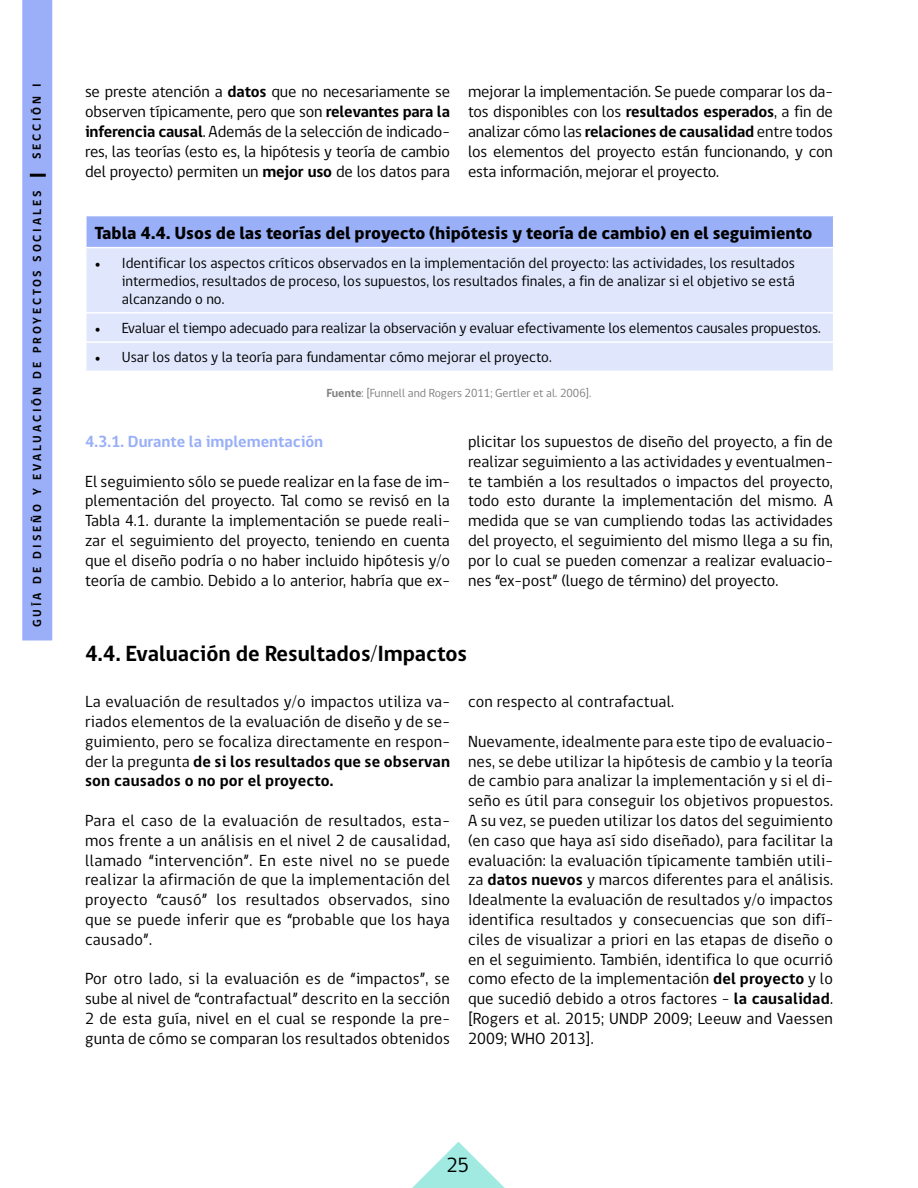
<style>
.page{position:relative;width:918px;height:1188px;background:#fff}
.page>*{position:absolute;margin:0;border:0;box-sizing:border-box;transform-origin:0 0}
.t1{font:700 22.5px "gob CL";color:#000}
.t2{font:21px "gob CL";color:#000}
.t3{font:800 18px "gob CL";color:#000}
.t4{font:16.5px/19.8px "gob CL";color:#000;text-align:justify}
.t5{font:700 16.5px "gob CL";color:#99aff7}
.t6{font:15px/18px "gob CL";letter-spacing:-.01em;color:#000;text-align:justify}
.t7{font:700 12px "gob CL";letter-spacing:.24em;color:#000}
.t8{font:12px "gob CL";color:#808080}
.s1{font-weight:700}
.s2{font-family:"Minion Pro"}
</style>
<div class="page">
<svg style="left:412px;top:1141px;width:93px;height:47px"></svg>
<div style="left:22px;top:0;width:30px;height:641px;background:#9aaff7"></div>
<hr style="left:30px;top:174px;width:16px;height:3px;background:#000">
<div style="left:86px;top:216px;width:748px;height:32px;background:#99aff7"></div>
<div style="left:87px;top:248px;width:746px;height:123px;background:#e0e7fd"></div>
<hr style="left:85px;top:216px;width:2px;height:31px;background:#fff">
<hr style="left:833px;top:216px;width:1px;height:31px;background:#fff">
<hr style="left:85px;top:247px;width:749px;height:1px;background:#fff">
<hr style="left:85px;top:312px;width:749px;height:2px;background:#fff">
<hr style="left:85px;top:341px;width:749px;height:2px;background:#fff">
<p class="t7" style="left:29px;top:159px;width:77px;rotate:-90deg">SECCIÓN I</p>
<p class="t4" style="left:85px;top:82px;width:366px">se preste atención a <span class="s1">datos</span> que no necesariamente se observen típicamente, pero que son <span class="s1">relevantes para la inferencia causal</span>. Además de la selección de indicado&shy;res, las teorías (esto es, la hipótesis y teoría de cambio del proyecto) permiten un <span class="s1">mejor uso</span> de los datos para</p>
<p class="t4" style="left:468px;top:82px;width:366px">mejorar la implementación. Se puede comparar los da&shy;tos disponibles con los <span class="s1">resultados esperados</span>, a fin de analizar cómo las <span class="s1">relaciones de causalidad</span> entre todos los elementos del proyecto están funcionando, y con esta información, mejorar el proyecto.</p>
<p class="t7" style="left:29px;top:627px;width:438px;rotate:-90deg">GUÍA DE DISEÑO Y EVALUACIÓN DE PROYECTOS SOCIALES</p>
<p class="t3" style="left:95px;top:220px;width:719px">Tabla 4.4. Usos de las teorías del proyecto (hipótesis y teoría de cambio) en el seguimiento</p>
<p class="t6" style="left:122px;top:254px;width:675px;text-indent:-27px"><span class="s2">•</span> Identificar los aspectos críticos observados en la implementación del proyecto: las actividades, los resultados intermedios, resultados de proceso, los supuestos, los resultados finales, a fin de analizar si el objetivo se está alcanzando o no.</p>
<p class="t6" style="left:95px;top:319px;width:728px"><span class="s2">•</span> Evaluar el tiempo adecuado para realizar la observación y evaluar efectivamente los elementos causales propuestos.</p>
<p class="t6" style="left:95px;top:349px;width:458px"><span class="s2">•</span> Usar los datos y la teoría para fundamentar cómo mejorar el proyecto.</p>
<p class="t8" style="left:327px;top:384px;width:266px"><span class="s1">Fuente</span>: [Funnell and Rogers 2011; Gertler et al. 2006].</p>
<p class="t5" style="left:85px;top:430px;width:240px">4.3.1. Durante la implementación</p>
<p class="t4" style="left:85px;top:472px;width:366px">El seguimiento sólo se puede realizar en la fase de im&shy;plementación del proyecto. Tal como se revisó en la Tabla 4.1. durante la implementación se puede reali&shy;zar el seguimiento del proyecto, teniendo en cuenta que el diseño podría o no haber incluido hipótesis y/o teoría de cambio. Debido a lo anterior, habría que ex-</p>
<p class="t4" style="left:468px;top:432px;width:367px">plicitar los supuestos de diseño del proyecto, a fin de realizar seguimiento a las actividades y eventualmen&shy;te también a los resultados o impactos del proyecto, todo esto durante la implementación del mismo. A medida que se van cumpliendo todas las actividades del proyecto, el seguimiento del mismo llega a su fin, por lo cual se pueden comenzar a realizar evaluacio&shy;nes “ex-post” (luego de término) del proyecto.</p>
<p class="t1" style="left:85px;top:638px;width:384px">4.4. Evaluación de Resultados/Impactos</p>
<p class="t4" style="left:85px;top:692px;width:366px">La evaluación de resultados y/o impactos utiliza va&shy;riados elementos de la evaluación de diseño y de se&shy;guimiento, pero se focaliza directamente en respon&shy;der la pregunta <span class="s1">de si los resultados que se observan son causados o no por el proyecto.</span></p>
<p class="t4" style="left:85px;top:811px;width:366px">Para el caso de la evaluación de resultados, esta&shy;mos frente a un análisis en el nivel 2 de causalidad, llamado “intervención”. En este nivel no se puede realizar la afirmación de que la implementación del proyecto “causó” los resultados observados, sino que se puede inferir que es “probable que los haya causado”.</p>
<p class="t4" style="left:85px;top:969px;width:366px">Por otro lado, si la evaluación es de “impactos”, se sube al nivel de “contrafactual” descrito en la sección 2 de esta guía, nivel en el cual se responde la pre&shy;gunta de cómo se comparan los resultados obtenidos</p>
<p class="t4" style="left:468px;top:692px;width:208px">con respecto al contrafactual.</p>
<p class="t4" style="left:468px;top:732px;width:367px">Nuevamente, idealmente para este tipo de evaluacio&shy;nes, se debe utilizar la hipótesis de cambio y la teoría de cambio para analizar la implementación y si el di&shy;seño es útil para conseguir los objetivos propuestos.<br>A su vez, se pueden utilizar los datos del seguimiento (en caso que haya así sido diseñado), para facilitar la evaluación: la evaluación típicamente también utili&shy;za <span class="s1">datos nuevos</span> y marcos diferentes para el análisis.<br>Idealmente la evaluación de resultados y/o impactos identifica resultados y consecuencias que son difí&shy;ciles de visualizar a priori en las etapas de diseño o en el seguimiento. También, identifica lo que ocurrió como efecto de la implementación <span class="s1">del proyecto</span> y lo que sucedió debido a otros factores – <span class="s1">la causalidad</span>. [Rogers et al. 2015; UNDP 2009; Leeuw and Vaessen 2009; WHO 2013].</p>
<p class="t2" style="left:447px;top:1150px;width:24px">25</p>
</div>
